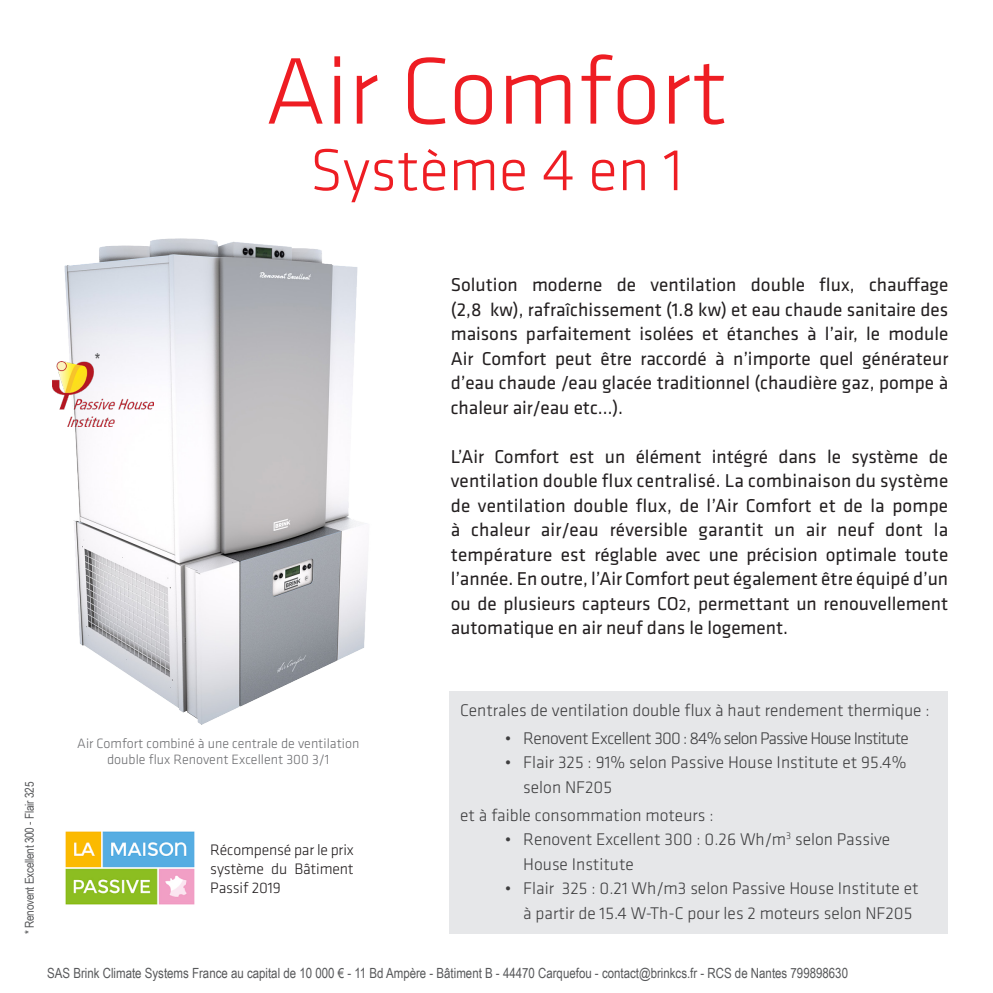
<style>
.page{position:relative;width:993px;height:993px;background:#fff}
.page>*{position:absolute;margin:0;border:0;box-sizing:border-box;transform-origin:0 0}
.t1{font:300 98px "Klavika Basic";color:#ee1d23}
.t2{font:300 61.25px "Klavika Basic";color:#ee1d23}
.t3{font:19.25px/24.5px "Klavika Basic";color:#231f20;text-align:justify}
.t4{font:300 17.5px/24.5px "Klavika Basic";color:#3e3e3f}
.t5{font:300 17.5px "Klavika Basic";letter-spacing:-.05em;color:#3e3e3f}
.t6{font:17.5px "Arial Narrow";color:#57585a}
.t7{font:300 15.75px/18.9px "Klavika Basic";letter-spacing:-.01em;color:#231f20;text-align:justify}
.t8{font:14px "Arial Narrow";color:#57585a}
.t9{font:300 14px/16.8px "Klavika Basic";color:#6c6d70;text-align:center}
.t10{font:12.25px "Arial Narrow";letter-spacing:-.02em;color:#57585a}
.s1{font-size:15.75px}
</style>
<div class="page">
<div style="left:449px;top:691px;width:498px;height:242px;background:#e6e7e9"></div>
<img style="left:65px;top:238px;width:303px;height:486px">
<img style="left:52px;top:362px;width:101px;height:64px">
<img style="left:65px;top:831px;width:130px;height:74px">
<p class="t1" style="left:265px;top:32px;width:464px">Air Comfort</p>
<p class="t2" style="left:309px;top:133px;width:375px">Système 4 en 1</p>
<p class="t6" style="left:95px;top:347px;width:7px">*</p>
<p class="t3" style="left:450px;top:272px;width:499px">Solution moderne de ventilation double flux, chauffage (2,8 kw), rafraîchissement (1.8 kw) et eau chaude sanitaire des maisons parfaitement isolées et étanches à l’air, le module Air Comfort peut être raccordé à n’importe quel générateur d’eau chaude /eau glacée traditionnel (chaudière gaz, pompe à chaleur air/eau etc…).</p>
<p class="t3" style="left:450px;top:443px;width:499px">L’Air Comfort est un élément intégré dans le système de ventilation double flux centralisé. La combinaison du système de ventilation double flux, de l’Air Comfort et de la pompe à chaleur air/eau réversible garantit un air neuf dont la température est réglable avec une précision optimale toute l’année. En outre, l’Air Comfort peut également être équipé d’un ou de plusieurs capteurs CO<span class="s1">2</span>, permettant un renouvellement automatique en air neuf dans le logement.</p>
<p class="t10" style="left:20px;top:933px;width:154px;rotate:-90deg">* Renovent Excellent 300 - Flair 325</p>
<p class="t9" style="left:77px;top:734px;width:283px">Air Comfort combiné à une centrale de ventilation double flux Renovent Excellent 300 3/1</p>
<p class="t7" style="left:210px;top:839px;width:145px">Récompensé par le prix système du Bâtiment Passif 2019</p>
<p class="t4" style="left:460px;top:697px;width:471px">Centrales de ventilation double flux à haut rendement thermique :</p>
<p class="t5" style="left:504px;top:727px;width:405px">• Renovent Excellent 300 : 84% selon Passive House Institute</p>
<p class="t4" style="left:523px;top:749px;width:384px;text-indent:-18px">• Flair 325 : 91% selon Passive House Institute et 95.4% selon NF205</p>
<p class="t4" style="left:460px;top:802px;width:255px">et à faible consommation moteurs :</p>
<p class="t4" style="left:523px;top:826px;width:368px;text-indent:-18px">• Renovent Excellent 300 : 0.26 Wh/m<sup>3</sup> selon Passive<br>House Institute</p>
<p class="t4" style="left:523px;top:875px;width:397px;text-indent:-18px">• Flair 325 : 0.21 Wh/m3 selon Passive House Institute et à partir de 15.4 W-Th-C pour les 2 moteurs selon NF205</p>
<p class="t8" style="left:47px;top:962px;width:802px">SAS Brink Climate Systems France au capital de 10 000 € - 11 Bd Ampère - Bâtiment B - 44470 Carquefou - contact@brinkcs.fr - RCS de Nantes 799898630</p>
</div>
